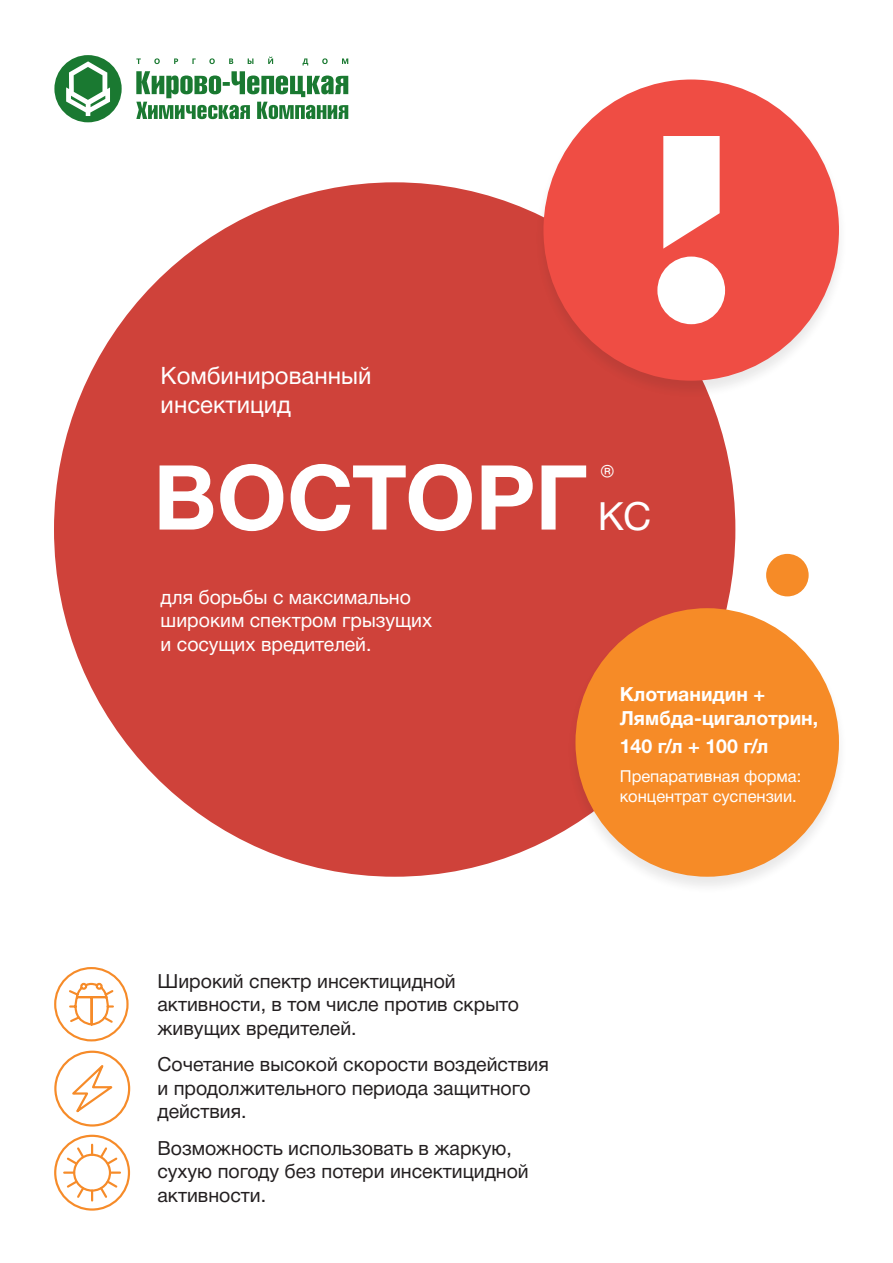
<style>
.page{position:relative;width:893px;height:1263px;background:#fff}
.page>*{position:absolute;margin:0;border:0;box-sizing:border-box;transform-origin:0 0}
.t1{font:700 90px "Helvetica Neue Cyr";color:#fff}
.t2{font:39px "Helvetica Neue Cyr";color:#fff}
.t3{font:34.5px "Helvetica Neue Cyr";color:#fff}
.t4{font:24px/28.8px "Helvetica Neue Cyr";color:#fff}
.t5{font:19.5px/23.4px "Helvetica Neue Cyr";color:#231f20}
.t6{font:19.5px/23.4px "Helvetica Neue Cyr";color:#fff}
.t7{font:700 19.5px/23.4px "Helvetica Neue Cyr";color:#fff}
.t8{font:16.5px/19.8px "Helvetica Neue Cyr";color:#fff}
</style>
<div class="page">
<svg style="left:54px;top:55px;width:294px;height:67px"></svg>
<div style="left:54px;top:182px;width:681px;height:695px;background:#cf423a;border-radius:50%"></div>
<div style="left:534px;top:79px;width:314px;height:319px;background:#231f20;opacity:.1"></div>
<div style="left:543px;top:80px;width:296px;height:301px;background:#ef4d44;border-radius:50%"></div>
<svg style="left:663px;top:136px;width:57px;height:113px"></svg>
<div style="left:657px;top:257px;width:68px;height:67px;background:#fff;border-radius:50%"></div>
<div style="left:566px;top:608px;width:282px;height:286px;background:#231f20;opacity:.1"></div>
<div style="left:575px;top:608px;width:264px;height:269px;background:#f68b27;border-radius:50%"></div>
<div style="left:766px;top:554px;width:43px;height:42px;background:#f68b27;border-radius:50%"></div>
<div style="left:54px;top:967px;width:75px;height:74px;border:2px solid #f68b29;border-radius:50%"></div>
<svg style="left:69px;top:982px;width:45px;height:44px"></svg>
<div style="left:54px;top:1051px;width:76px;height:75px;border:2px solid #f68b29;border-radius:50%"></div>
<svg style="left:68px;top:1063px;width:50px;height:55px"></svg>
<svg style="left:54px;top:1134px;width:76px;height:77px"></svg>
<p class="t4" style="left:161px;top:361px;width:212px">Комбинированный инсектицид</p>
<h1 class="t1" style="left:153px;top:448px;width:435px">ВОСТОРГ</h1>
<h3 class="t3" style="left:601px;top:459px;width:15px">®</h3>
<h2 class="t2" style="left:598px;top:494px;width:55px">КС</h2>
<p class="t6" style="left:161px;top:586px;width:273px">для борьбы с максимально широким спектром грызущих и сосущих вредителей.</p>
<p class="t7" style="left:620px;top:683px;width:200px">Клотианидин +<br>Лямбда-цигалотрин,</p>
<p class="t7" style="left:620px;top:735px;width:150px">140 г/л + 100 г/л</p>
<p class="t8" style="left:620px;top:766px;width:183px">Препаративная форма: концентрат суспензии.</p>
<p class="t5" style="left:157px;top:969px;width:363px">Широкий спектр инсектицидной активности, в том числе против скрыто живущих вредителей.</p>
<p class="t5" style="left:157px;top:1053px;width:393px">Сочетание высокой скорости воздействия и продолжительного периода защитного действия.</p>
<p class="t5" style="left:157px;top:1137px;width:373px">Возможность использовать в жаркую, сухую погоду без потери инсектицидной активности.</p>
</div>
